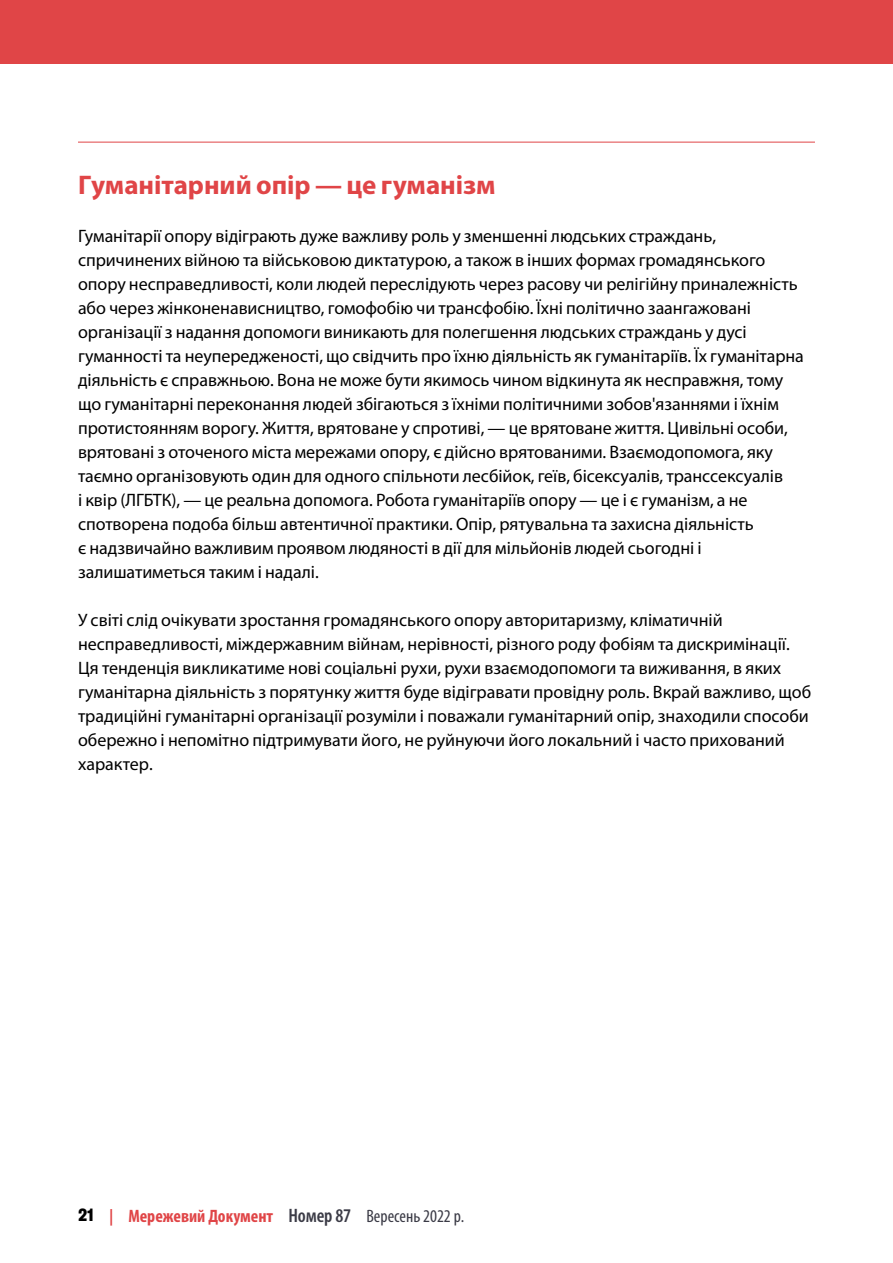
<style>
.page{position:relative;width:893px;height:1263px;background:#fff}
.page>*{position:absolute;margin:0;border:0;box-sizing:border-box;transform-origin:0 0}
.Chapter_heading__no{font:700 27px "Myriad Pro";letter-spacing:-.005em;color:#e04547}
.Body_text{font:18px/24px "Myriad Pro";letter-spacing:-.005em;color:#000}
.t1{font:700 condensed 18px "Myriad Pro";color:#e04547}
.s1{font-family:"Supria Sans";font-weight:800;color:#000}
.s2{font-family:"Supria Sans";font-weight:800}
.s3{font-weight:600;font-size:19.5px;color:#3b3b46}
.s4{font-weight:400;color:#3b3b46}
</style>
<div class="page">
<div style="left:0;top:0;width:893px;height:64px;background:#e04547"></div>
<hr style="left:78px;top:142px;width:737px;height:1px;background:#e04547">
<h1 class="Chapter_heading__no" style="left:78px;top:167px;width:419px">Гуманітарний опір — це гуманізм</h1>
<p class="Body_text" style="left:78px;top:223px;width:727px">Гуманітарії опору відіграють дуже важливу роль у зменшенні людських страждань, спричинених війною та військовою диктатурою, а також в інших формах громадянського опору несправедливості, коли людей переслідують через расову чи релігійну приналежність або через жінконенависництво, гомофобію чи трансфобію. Їхні політично заангажовані організації з надання допомоги виникають для полегшення людських страждань у дусі гуманності та неупередженості, що свідчить про їхню діяльність як гуманітаріїв. Їх гуманітарна діяльність є справжньою. Вона не може бути якимось чином відкинута як несправжня, тому що гуманітарні переконання людей збігаються з їхніми політичними зобов'язаннями і їхнім протистоянням ворогу. Життя, врятоване у спротиві, — це врятоване життя. Цивільні особи, врятовані з оточеного міста мережами опору, є дійсно врятованими. Взаємодопомога, яку таємно організовують один для одного спільноти лесбійок, геїв, бісексуалів, транссексуалів<br>і квір (ЛГБТК), — це реальна допомога. Робота гуманітаріїв опору — це і є гуманізм, а не спотворена подоба більш автентичної практики. Опір, рятувальна та захисна діяльність<br>є надзвичайно важливим проявом людяності в дії для мільйонів людей сьогодні і залишатиметься таким і надалі.</p>
<p class="Body_text" style="left:78px;top:607px;width:735px">У світі слід очікувати зростання громадянського опору авторитаризму, кліматичній несправедливості, міждержавним війнам, нерівності, різного роду фобіям та дискримінації.<br>Ця тенденція викликатиме нові соціальні рухи, рухи взаємодопомоги та виживання, в яких гуманітарна діяльність з порятунку життя буде відігравати провідну роль. Вкрай важливо, щоб традиційні гуманітарні організації розуміли і поважали гуманітарний опір, знаходили способи обережно і непомітно підтримувати його, не руйнуючи його локальний і часто прихований характер.</p>
<p class="t1" style="left:78px;top:1205px;width:388px"><span class="s1">21</span> <span class="s2">|</span> Мережевий Документ <span class="s3">Номер 87</span> <span class="s4">Вересень 2022 р.</span></p>
</div>
